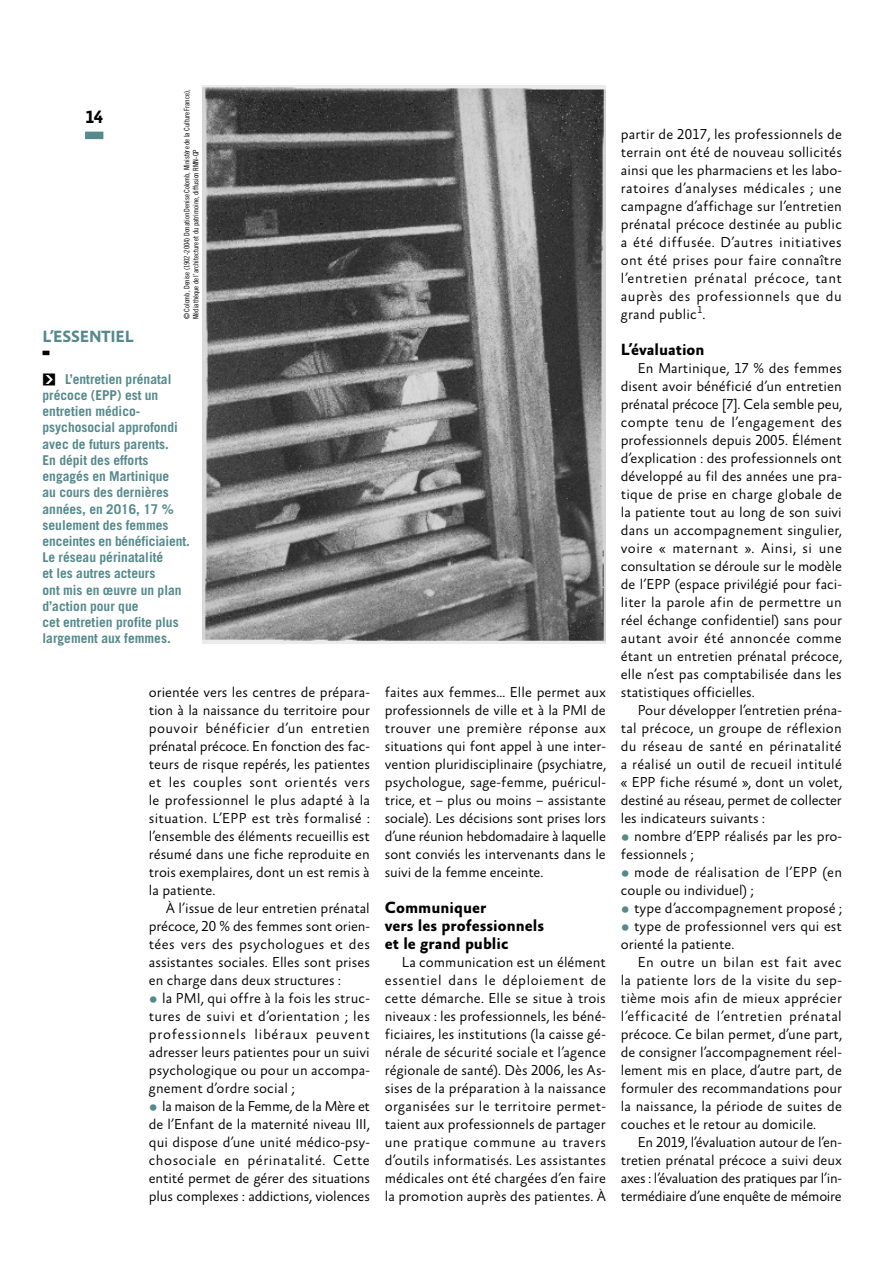
<style>
.page{position:relative;width:893px;height:1263px;background:#fff}
.page>*{position:absolute;margin:0;border:0;box-sizing:border-box;transform-origin:0 0}
.t1{font:700 18px "Absara Sans OT";color:#000}
.t2{font:700 16.5px/18px "Absara Sans OT";color:#000}
.t3{font:700 16.5px "Absara Sans OT";letter-spacing:-.02em;color:#56898b}
.t4{font:300 14.55px/18px "Absara Sans OT";color:#000;text-align:justify}
.t5{font:300 14.55px/18px "Absara Sans OT";letter-spacing:.02em;color:#000}
.t6{font:700 13.5px/16.2px "Trade Gothic LT Std";color:#56898b}
.t7{font:7.5px/9px "Trade Gothic LT Std Cn 18";letter-spacing:-.005em;color:#000}
.s1{font-family:"Arrow Dynamic";color:#000}
.s2{font-family:"Trade Gothic LT Std Cn 18";font-weight:400;font-size:18px;color:#56898b}
</style>
<div class="page">
<svg style="left:43px;top:351px;width:6px;height:4px"></svg>
<img style="left:203px;top:85px;width:403px;height:558px">
<div style="left:85px;top:132px;width:18px;height:7px;background:#56898b"></div>
<p class="t1" style="left:85px;top:107px;width:19px">14</p>
<p class="t7" style="left:182px;top:319px;width:231px;rotate:-90deg">© Colomb, Denise (1902-2004) Donation Denise Colomb, Ministère de la Culture France),<br>Médiathèque de l’architecture et du patrimoine, diffusion RMN-GP</p>
<p class="t3" style="left:43px;top:328px;width:93px">L’ESSENTIEL</p>
<p class="t6" style="left:43px;top:371px;width:149px"><span class="s1">Ç</span> L’entretien prénatal précoce (EPP) est un entretien médico‑ psychosocial approfondi avec de futurs parents.<br>En dépit des efforts engagés en Martinique<br>au cours des dernières années, en 2016, 17 % seulement des femmes enceintes en bénéficiaient.<br>Le réseau périnatalité<br>et les autres acteurs<br>ont mis en œuvre un plan d’action pour que<br>cet entretien profite plus largement aux femmes.</p>
<p class="t4" style="left:149px;top:684px;width:223px">orientée vers les centres de prépara‑ tion à la naissance du territoire pour pouvoir bénéficier d’un entretien prénatal précoce. En fonction des fac‑ teurs de risque repérés, les patientes et les couples sont orientés vers le professionnel le plus adapté à la situation. L’EPP est très formalisé : l’ensemble des éléments recueillis est résumé dans une fiche reproduite en trois exemplaires, dont un est remis à la patiente.</p>
<p class="t4" style="left:149px;top:900px;width:223px;text-indent:17px">À l’issue de leur entretien prénatal précoce, 20 % des femmes sont orien‑ tées vers des psychologues et des assistantes sociales. Elles sont prises en charge dans deux structures :</p>
<p class="t4" style="left:149px;top:990px;width:223px"><span class="s2">•</span> la PMI, qui offre à la fois les struc‑ tures de suivi et d’orientation ; les professionnels libéraux peuvent adresser leurs patientes pour un suivi psychologique ou pour un accompa‑ gnement d’ordre social ;</p>
<p class="t4" style="left:149px;top:1098px;width:223px"><span class="s2">•</span> la maison de la Femme, de la Mère et de l’Enfant de la maternité niveau III, qui dispose d’une unité médico‑psy‑ chosociale en périnatalité. Cette entité permet de gérer des situations plus complexes : addictions, violences</p>
<p class="t4" style="left:385px;top:684px;width:223px">faites aux femmes… Elle permet aux professionnels de ville et à la PMI de trouver une première réponse aux situations qui font appel à une inter‑ vention pluridisciplinaire (psychiatre, psychologue, sage‑femme, puéricul‑ trice, et – plus ou moins – assistante sociale). Les décisions sont prises lors d’une réunion hebdomadaire à laquelle sont conviés les intervenants dans le suivi de la femme enceinte.</p>
<p class="t2" style="left:385px;top:899px;width:161px">Communiquer<br>vers les professionnels et le grand public</p>
<p class="t4" style="left:385px;top:954px;width:223px;text-indent:17px">La communication est un élément essentiel dans le déploiement de cette démarche. Elle se situe à trois niveaux : les professionnels, les béné‑ ficiaires, les institutions (la caisse gé‑ nérale de sécurité sociale et l’agence régionale de santé). Dès 2006, les As‑ sises de la préparation à la naissance organisées sur le territoire permet‑ taient aux professionnels de partager une pratique commune au travers d’outils informatisés. Les assistantes médicales ont été chargées d’en faire la promotion auprès des patientes. À</p>
<p class="t4" style="left:621px;top:126px;width:223px">partir de 2017, les professionnels de terrain ont été de nouveau sollicités ainsi que les pharmaciens et les labo‑ ratoires d’analyses médicales ; une campagne d’affichage sur l’entretien prénatal précoce destinée au public a été diffusée. D’autres initiatives ont été prises pour faire connaître l’entretien prénatal précoce, tant auprès des professionnels que du grand public<sup>1</sup>.</p>
<p class="t2" style="left:621px;top:341px;width:85px">L’évaluation</p>
<p class="t4" style="left:621px;top:360px;width:223px;text-indent:17px">En Martinique, 17 % des femmes disent avoir bénéficié d’un entretien prénatal précoce [7]. Cela semble peu, compte tenu de l’engagement des professionnels depuis 2005. Élément d’explication : des professionnels ont développé au fil des années une pra‑ tique de prise en charge globale de la patiente tout au long de son suivi dans un accompagnement singulier, voire « maternant ». Ainsi, si une consultation se déroule sur le modèle de l’EPP (espace privilégié pour faci‑ liter la parole afin de permettre un réel échange confidentiel) sans pour autant avoir été annoncée comme étant un entretien prénatal précoce, elle n’est pas comptabilisée dans les statistiques officielles.</p>
<p class="t4" style="left:621px;top:702px;width:223px;text-indent:17px">Pour développer l’entretien préna‑ tal précoce, un groupe de réflexion du réseau de santé en périnatalité a réalisé un outil de recueil intitulé « EPP fiche résumé », dont un volet, destiné au réseau, permet de collecter les indicateurs suivants :</p>
<p class="t4" style="left:621px;top:828px;width:223px"><span class="s2">•</span> nombre d’EPP réalisés par les pro‑ fessionnels ;</p>
<p class="t5" style="left:621px;top:864px;width:223px"><span class="s2">•</span> mode de réalisation de l’EPP (en couple ou individuel) ;</p>
<p class="t4" style="left:621px;top:900px;width:223px"><span class="s2">•</span> type d’accompagnement proposé ;</p>
<p class="t4" style="left:621px;top:918px;width:223px"><span class="s2">•</span> type de professionnel vers qui est orienté la patiente.</p>
<p class="t4" style="left:621px;top:954px;width:223px;text-indent:17px">En outre un bilan est fait avec la patiente lors de la visite du sep‑ tième mois afin de mieux apprécier l’efficacité de l’entretien prénatal précoce. Ce bilan permet, d’une part, de consigner l’accompagnement réel‑ lement mis en place, d’autre part, de formuler des recommandations pour la naissance, la période de suites de couches et le retour au domicile.</p>
<p class="t4" style="left:621px;top:1134px;width:223px;text-indent:17px">En 2019, l’évaluation autour de l’en‑ tretien prénatal précoce a suivi deux axes : l’évaluation des pratiques par l’in‑ termédiaire d’une enquête de mémoire</p>
</div>
